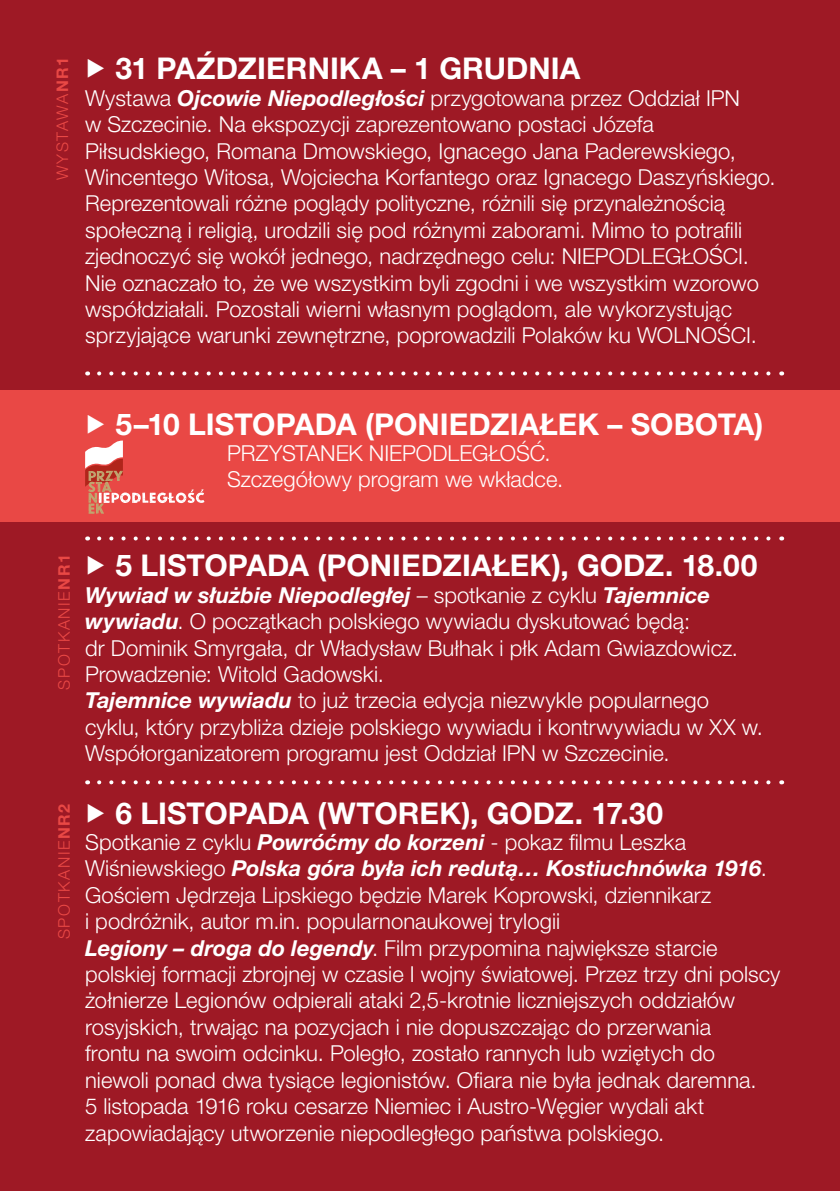
<style>
.page{position:relative;width:840px;height:1191px;background:#fff}
.page>*{position:absolute;margin:0;border:0;box-sizing:border-box;transform-origin:0 0}
.t1{font:700 30px "Helvetica Neue LT Pro";color:#fff}
.t2{font:300 22px/26.4px "Helvetica Neue LT Pro";color:#fff}
.t3{font:300 16px "Helvetica Neue LT Pro";letter-spacing:.1em;color:#e94845}
.s1{font-weight:700}
.s2{font-family:"Bosch Sans"}
.s3{font-weight:700;font-style:italic}
</style>
<div class="page">
<div style="left:0;top:0;width:839px;height:1191px;background:#9e1925"></div>
<div style="left:0;top:390px;width:839px;height:132px;background:#e94845"></div>
<svg style="left:99px;top:371px;width:672px;height:4px"></svg>
<svg style="left:99px;top:536px;width:672px;height:4px"></svg>
<svg style="left:99px;top:780px;width:672px;height:4px"></svg>
<svg style="left:85px;top:440px;width:119px;height:74px"></svg>
<p class="t3" style="left:53px;top:180px;width:125px;rotate:-90deg">WYSTAWA<span class="s1">NR1</span></p>
<h1 class="t1" style="left:85px;top:50px;width:496px"><span class="s2">▶</span> 31 PAŹDZIERNIKA – 1 GRUDNIA</h1>
<p class="t2" style="left:85px;top:84px;width:691px">Wystawa <span class="s3">Ojcowie Niepodległości</span> przygotowana przez Oddział IPN<br>w Szczecinie. Na ekspozycji zaprezentowano postaci Józefa Piłsudskiego, Romana Dmowskiego, Ignacego Jana Paderewskiego, Wincentego Witosa, Wojciecha Korfantego oraz Ignacego Daszyńskiego.<br>Reprezentowali różne poglądy polityczne, różnili się przynależnością społeczną i religią, urodzili się pod różnymi zaborami. Mimo to potrafili zjednoczyć się wokół jednego, nadrzędnego celu: NIEPODLEGŁOŚCI.<br>Nie oznaczało to, że we wszystkim byli zgodni i we wszystkim wzorowo współdziałali. Pozostali wierni własnym poglądom, ale wykorzystując sprzyjające warunki zewnętrzne, poprowadzili Polaków ku WOLNOŚCI.</p>
<h1 class="t1" style="left:85px;top:405px;width:679px"><span class="s2">▶</span> 5–10 LISTOPADA (PONIEDZIAŁEK – SOBOTA)</h1>
<p class="t2" style="left:227px;top:439px;width:337px">PRZYSTANEK NIEPODLEGŁOŚĆ.<br>Szczegółowy program we wkładce.</p>
<p class="t3" style="left:54px;top:689px;width:137px;rotate:-90deg">SPOTKANIE<span class="s1">NR1</span></p>
<p class="t3" style="left:54px;top:939px;width:137px;rotate:-90deg">SPOTKANIE<span class="s1">NR2</span></p>
<h1 class="t1" style="left:85px;top:547px;width:673px"><span class="s2">▶</span> 5 LISTOPADA (PONIEDZIAŁEK), GODZ. 18.00</h1>
<p class="t2" style="left:85px;top:581px;width:679px"><span class="s3">Wywiad w służbie Niepodległej</span> – spotkanie z cyklu <span class="s3">Tajemnice wywiadu</span>. O początkach polskiego wywiadu dyskutować będą:<br>dr Dominik Smyrgała, dr Władysław Bułhak i płk Adam Gwiazdowicz.<br>Prowadzenie: Witold Gadowski.<br><span class="s3">Tajemnice wywiadu</span> to już trzecia edycja niezwykle popularnego cyklu, który przybliża dzieje polskiego wywiadu i kontrwywiadu w XX w.<br>Współorganizatorem programu jest Oddział IPN w Szczecinie.</p>
<h1 class="t1" style="left:85px;top:794px;width:579px"><span class="s2">▶</span> 6 LISTOPADA (WTOREK), GODZ. 17.30</h1>
<p class="t2" style="left:85px;top:828px;width:696px">Spotkanie z cyklu <span class="s3">Powróćmy do korzeni</span> - pokaz filmu Leszka Wiśniewskiego <span class="s3">Polska góra była ich redutą… Kostiuchnówka 1916</span>.<br>Gościem Jędrzeja Lipskiego będzie Marek Koprowski, dziennikarz<br>i podróżnik, autor m.in. popularnonaukowej trylogii<br><span class="s3">Legiony – droga do legendy</span>. Film przypomina największe starcie polskiej formacji zbrojnej w czasie I wojny światowej. Przez trzy dni polscy żołnierze Legionów odpierali ataki 2,5-krotnie liczniejszych oddziałów rosyjskich, trwając na pozycjach i nie dopuszczając do przerwania<br>frontu na swoim odcinku. Poległo, zostało rannych lub wziętych do niewoli ponad dwa tysiące legionistów. Ofiara nie była jednak daremna.<br>5 listopada 1916 roku cesarze Niemiec i Austro-Węgier wydali akt zapowiadający utworzenie niepodległego państwa polskiego.</p>
</div>
